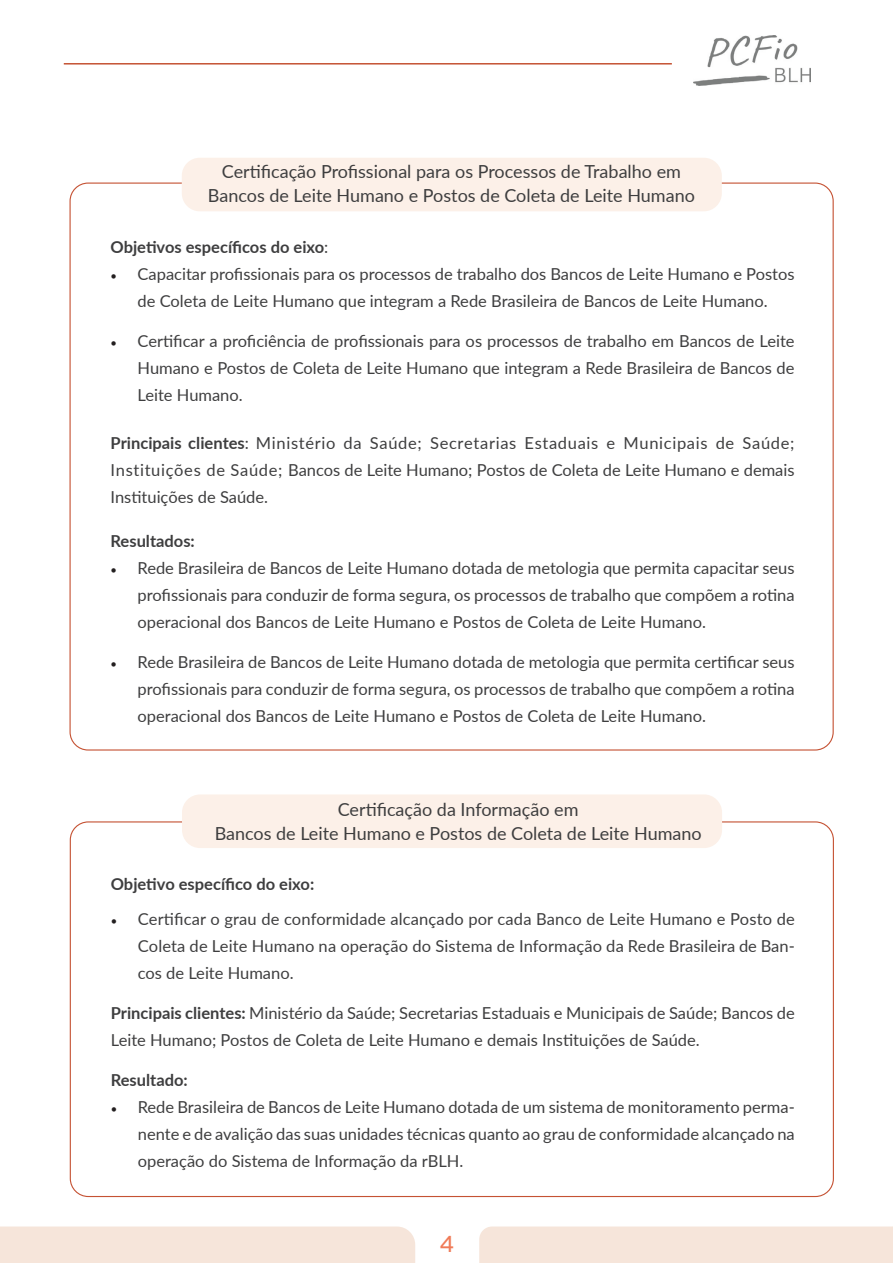
<style>
.page{position:relative;width:893px;height:1263px;background:#fff}
.page>*{position:absolute;margin:0;border:0;box-sizing:border-box;transform-origin:0 0}
.t1{font:24px "Clear Sans";color:#f07b58}
.t2{font:18px/24px "Lato";color:#3e3e3f;text-align:center}
.t3{font:16.5px/27px "Lato";color:#3e3e3f;text-align:justify}
.t4{font:700 16.5px "Lato";color:#3e3e3f}
.s1{font-weight:400}
.s2{font-family:"Minion Pro";color:#231f20}
.s3{font-weight:700}
</style>
<div class="page">
<div style="left:0;top:1226px;width:415px;height:37px;background:#f6e5da"></div>
<div style="left:479px;top:1226px;width:414px;height:37px;background:#f6e5da"></div>
<hr style="left:64px;top:63px;width:608px;height:2px;background:#c55233">
<img style="left:693px;top:35px;width:117px;height:50px">
<div style="left:182px;top:158px;width:540px;height:53px;background:#fcf0e8;border-radius:18px"></div>
<div style="left:182px;top:794px;width:540px;height:54px;background:#fcf0e8;border-radius:18px"></div>
<p class="t2" style="left:208px;top:159px;width:488px">Certificação Profissional para os Processos de Trabalho em<br>Bancos de Leite Humano e Postos de Coleta de Leite Humano</p>
<p class="t4" style="left:111px;top:235px;width:219px">Objetivos específicos do eixo<span class="s1">:</span></p>
<p class="t3" style="left:111px;top:260px;width:686px;text-align:center"><span class="s2">•</span> Capacitar profissionais para os processos de trabalho dos Bancos de Leite Humano e Postos de Coleta de Leite Humano que integram a Rede Brasileira de Bancos de Leite Humano.</p>
<p class="t3" style="left:138px;top:326px;width:658px;text-indent:-27px"><span class="s2">•</span> Certificar a proficiência de profissionais para os processos de trabalho em Bancos de Leite Humano e Postos de Coleta de Leite Humano que integram a Rede Brasileira de Bancos de Leite Humano.</p>
<p class="t3" style="left:111px;top:429px;width:685px"><span class="s3">Principais clientes</span>: Ministério da Saúde; Secretarias Estaduais e Municipais de Saúde; Instituições de Saúde; Bancos de Leite Humano; Postos de Coleta de Leite Humano e demais Instituições de Saúde.</p>
<p class="t4" style="left:111px;top:529px;width:86px">Resultados:</p>
<p class="t3" style="left:138px;top:554px;width:658px;text-indent:-27px"><span class="s2">•</span> Rede Brasileira de Bancos de Leite Humano dotada de metologia que permita capacitar seus profissionais para conduzir de forma segura, os processos de trabalho que compõem a rotina operacional dos Bancos de Leite Humano e Postos de Coleta de Leite Humano.</p>
<p class="t3" style="left:138px;top:647px;width:658px;text-indent:-27px"><span class="s2">•</span> Rede Brasileira de Bancos de Leite Humano dotada de metologia que permita certificar seus profissionais para conduzir de forma segura, os processos de trabalho que compõem a rotina operacional dos Bancos de Leite Humano e Postos de Coleta de Leite Humano.</p>
<p class="t2" style="left:215px;top:796px;width:488px">Certificação da Informação em<br>Bancos de Leite Humano e Postos de Coleta de Leite Humano</p>
<p class="t4" style="left:111px;top:871px;width:205px">Objetivo específico do eixo:</p>
<p class="t3" style="left:138px;top:905px;width:658px;text-indent:-27px"><span class="s2">•</span> Certificar o grau de conformidade alcançado por cada Banco de Leite Humano e Posto de Coleta de Leite Humano na operação do Sistema de Informação da Rede Brasileira de Ban&shy;cos de Leite Humano.</p>
<p class="t3" style="left:111px;top:999px;width:685px"><span class="s3">Principais clientes:</span> Ministério da Saúde; Secretarias Estaduais e Municipais de Saúde; Bancos de<br>Leite Humano; Postos de Coleta de Leite Humano e demais Instituições de Saúde.</p>
<p class="t4" style="left:111px;top:1067px;width:79px">Resultado:</p>
<p class="t3" style="left:138px;top:1092px;width:658px;text-indent:-27px"><span class="s2">•</span> Rede Brasileira de Bancos de Leite Humano dotada de um sistema de monitoramento perma&shy;nente e de avalição das suas unidades técnicas quanto ao grau de conformidade alcançado na operação do Sistema de Informação da rBLH.</p>
<h1 class="t1" style="left:440px;top:1228px;width:16px">4</h1>
</div>
